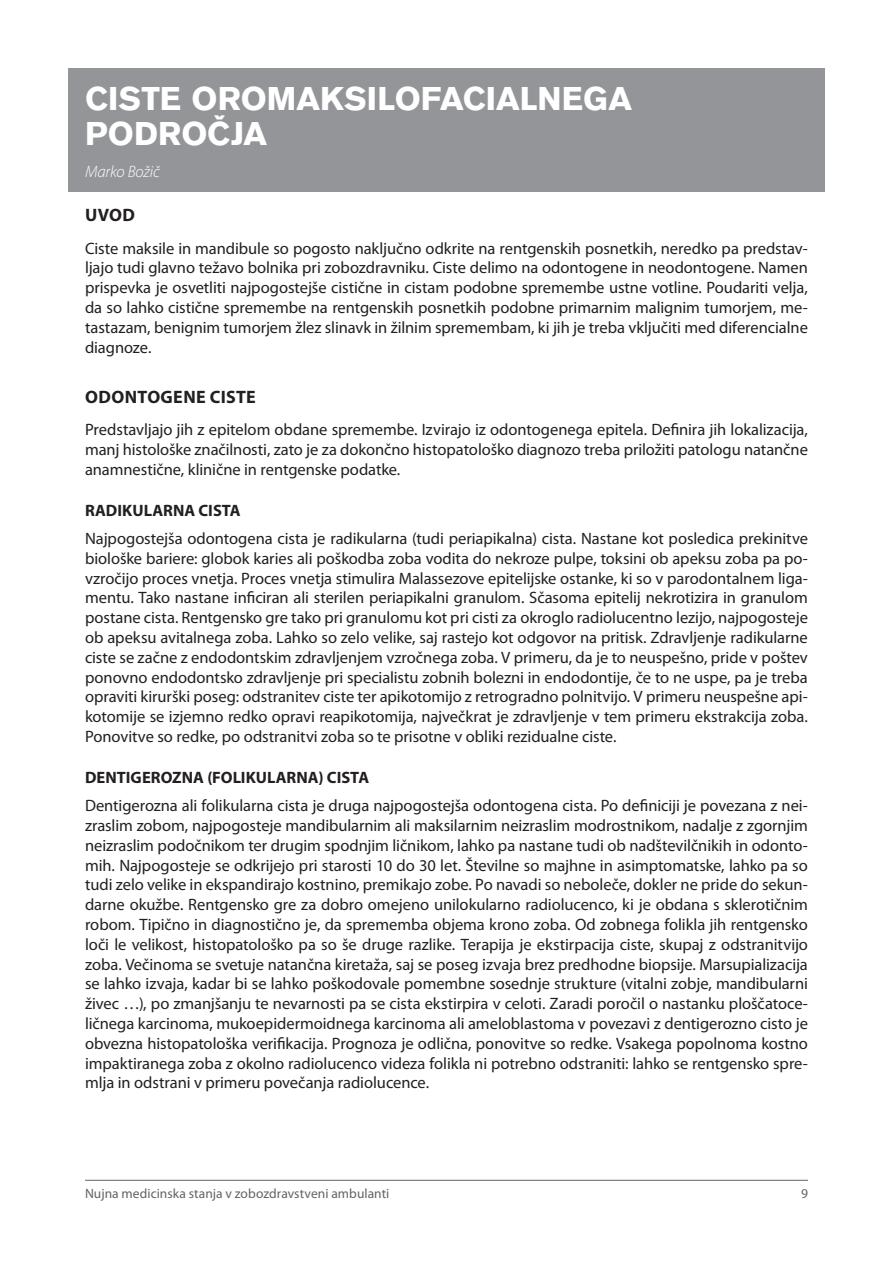
<style>
.page{position:relative;width:893px;height:1263px;background:#fff}
.page>*{position:absolute;margin:0;border:0;box-sizing:border-box;transform-origin:0 0}
.t1{font:700 34.5px "Accius TEE";letter-spacing:.005em;color:#fff}
.t2{font:700 18px "Myriad Pro";letter-spacing:.02em;color:#231f20}
.t3{font:16.5px/19.8px "Myriad Pro";letter-spacing:-.005em;color:#231f20;text-align:justify}
.t4{font:700 16.5px "Myriad Pro";color:#231f20}
.t5{font:italic 300 16.5px "Myriad Pro";letter-spacing:-.015em;color:#fff}
.t6{font:13.5px "Myriad Pro";color:#636366}
</style>
<div class="page">
<div style="left:68px;top:68px;width:757px;height:123px;background:#939598"></div>
<hr style="left:85px;top:1180px;width:723px;height:1px;background:#636366">
<h1 class="t1" style="left:85px;top:79px;width:42px">CISTE</h1>
<h1 class="t1" style="left:192px;top:79px;width:77px">OROMA</h1>
<h1 class="t1" style="left:320px;top:79px;width:44px">KSILO</h1>
<h1 class="t1" style="left:421px;top:79px;width:41px">FACIALNE</h1>
<h1 class="t1" style="left:583px;top:79px;width:50px">GA</h1>
<h1 class="t1" style="left:85px;top:114px;width:183px">POD ROČJA</h1>
<p class="t5" style="left:85px;top:162px;width:76px">Marko Božič</p>
<p class="t2" style="left:85px;top:205px;width:51px">UVOD</p>
<p class="t3" style="left:85px;top:238px;width:724px">Ciste maksile in mandibule so pogosto naključno odkrite na rentgenskih posnetkih, neredko pa predstav&shy;ljajo tudi glavno težavo bolnika pri zobozdravniku. Ciste delimo na odontogene in neodontogene. Namen prispevka je osvetliti najpogostejše cistične in cistam podobne spremembe ustne votline. Poudariti velja, da so lahko cistične spremembe na rentgenskih posnetkih podobne primarnim malignim tumorjem, me&shy;tastazam, benignim tumorjem žlez slinavk in žilnim spremembam, ki jih je treba vključiti med diferencialne diagnoze.</p>
<p class="t2" style="left:85px;top:387px;width:172px">ODONTOGENE CISTE</p>
<p class="t3" style="left:85px;top:420px;width:724px">Predstavljajo jih z epitelom obdane spremembe. Izvirajo iz odontogenega epitela. Definira jih lokalizacija, manj histološke značilnosti, zato je za dokončno histopatološko diagnozo treba priložiti patologu natančne anamnestične, klinične in rentgenske podatke.</p>
<p class="t4" style="left:85px;top:501px;width:157px">RADIKULARNA CISTA</p>
<p class="t3" style="left:85px;top:528px;width:724px">Najpogostejša odontogena cista je radikularna (tudi periapikalna) cista. Nastane kot posledica prekinitve biološke bariere: globok karies ali poškodba zoba vodita do nekroze pulpe, toksini ob apeksu zoba pa po&shy;vzročijo proces vnetja. Proces vnetja stimulira Malassezove epitelijske ostanke, ki so v parodontalnem liga&shy;mentu. Tako nastane inficiran ali sterilen periapikalni granulom. Sčasoma epitelij nekrotizira in granulom postane cista. Rentgensko gre tako pri granulomu kot pri cisti za okroglo radiolucentno lezijo, najpogosteje ob apeksu avitalnega zoba. Lahko so zelo velike, saj rastejo kot odgovor na pritisk. Zdravljenje radikularne ciste se začne z endodontskim zdravljenjem vzročnega zoba. V primeru, da je to neuspešno, pride v poštev ponovno endodontsko zdravljenje pri specialistu zobnih bolezni in endodontije, če to ne uspe, pa je treba opraviti kirurški poseg: odstranitev ciste ter apikotomijo z retrogradno polnitvijo. V primeru neuspešne api&shy;kotomije se izjemno redko opravi reapikotomija, največkrat je zdravljenje v tem primeru ekstrakcija zoba.<br>Ponovitve so redke, po odstranitvi zoba so te prisotne v obliki rezidualne ciste.</p>
<p class="t4" style="left:85px;top:768px;width:286px">DENTIGEROZNA (FOLIKULARNA) CISTA</p>
<p class="t3" style="left:85px;top:795px;width:724px">Dentigerozna ali folikularna cista je druga najpogostejša odontogena cista. Po definiciji je povezana z nei&shy;zraslim zobom, najpogosteje mandibularnim ali maksilarnim neizraslim modrostnikom, nadalje z zgornjim neizraslim podočnikom ter drugim spodnjim ličnikom, lahko pa nastane tudi ob nadštevilčnikih in odonto&shy;mih. Najpogosteje se odkrijejo pri starosti 10 do 30 let. Številne so majhne in asimptomatske, lahko pa so tudi zelo velike in ekspandirajo kostnino, premikajo zobe. Po navadi so neboleče, dokler ne pride do sekun&shy;darne okužbe. Rentgensko gre za dobro omejeno unilokularno radiolucenco, ki je obdana s sklerotičnim robom. Tipično in diagnostično je, da sprememba objema krono zoba. Od zobnega folikla jih rentgensko loči le velikost, histopatološko pa so še druge razlike. Terapija je ekstirpacija ciste, skupaj z odstranitvijo zoba. Večinoma se svetuje natančna kiretaža, saj se poseg izvaja brez predhodne biopsije. Marsupializacija se lahko izvaja, kadar bi se lahko poškodovale pomembne sosednje strukture (vitalni zobje, mandibularni živec …), po zmanjšanju te nevarnosti pa se cista ekstirpira v celoti. Zaradi poročil o nastanku ploščatoce&shy;ličnega karcinoma, mukoepidermoidnega karcinoma ali ameloblastoma v povezavi z dentigerozno cisto je obvezna histopatološka verifikacija. Prognoza je odlična, ponovitve so redke. Vsakega popolnoma kostno impaktiranega zoba z okolno radiolucenco videza folikla ni potrebno odstraniti: lahko se rentgensko spre&shy;mlja in odstrani v primeru povečanja radiolucence.</p>
<p class="t6" style="left:85px;top:1185px;width:306px">Nujna medicinska stanja v zobozdravstveni ambulanti</p>
<p class="t6" style="left:801px;top:1185px;width:8px">9</p>
</div>
